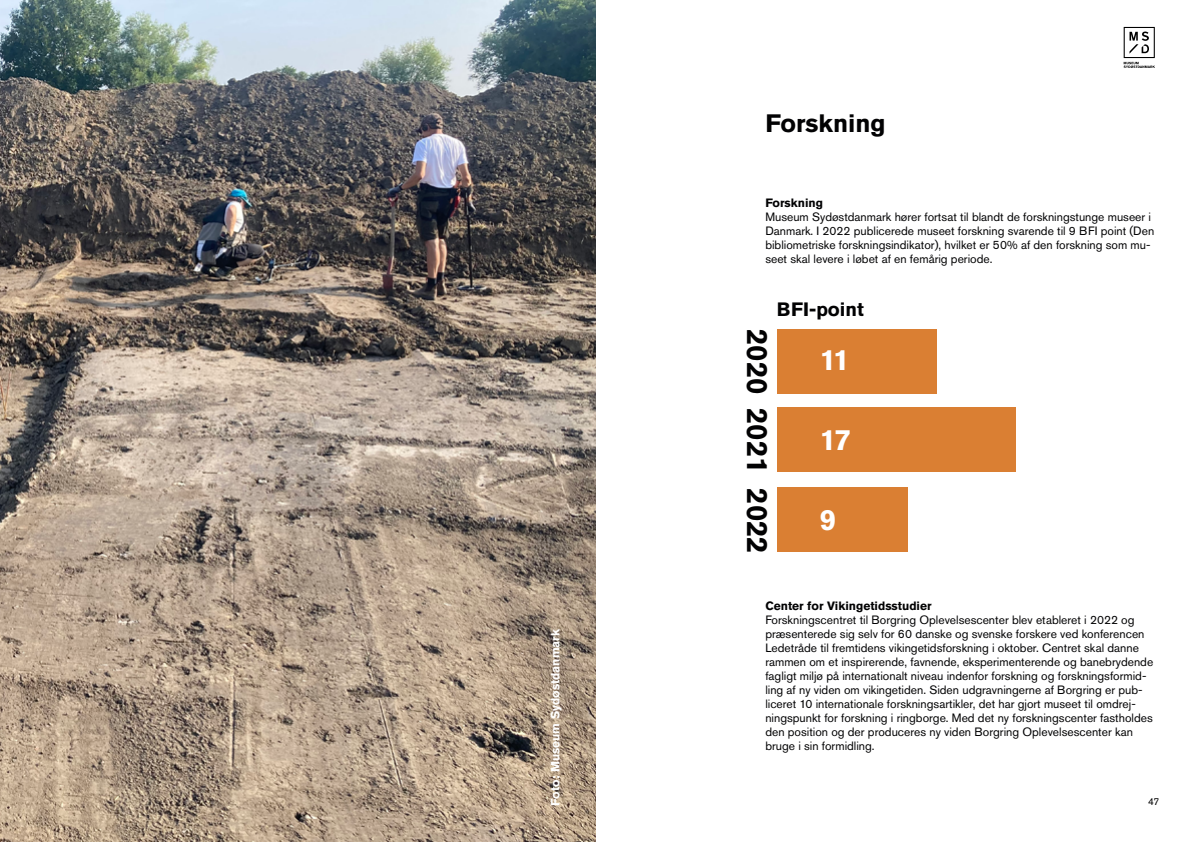
<style>
.page{position:relative;width:1191px;height:842px;background:#fff}
.page>*{position:absolute;margin:0;border:0;box-sizing:border-box;transform-origin:0 0}
.t1{font:700 29.1px "Akzidenz Grotesk Pro";color:#020203}
.t2{font:700 29.1px "Akzidenz Grotesk Pro";color:#fff}
.t3{font:700 25px "Akzidenz Grotesk Pro";color:#020203}
.t4{font:700 19.2px "Akzidenz Grotesk Pro";color:#020203}
.t5{font:12px/14px "Akzidenz Grotesk Pro";color:#020203}
.t6{font:700 12px "Akzidenz Grotesk Pro";color:#020203}
.t7{font:700 12px "Akzidenz Grotesk Pro";color:#fff}
.t8{font:10px "Akzidenz Grotesk Pro";color:#000}
</style>
<div class="page">
<svg style="left:1123px;top:27px;width:31px;height:41px"></svg>
<img style="left:0;top:0;width:595px;height:842px">
<div style="left:777px;top:329px;width:159px;height:64px;background:#da7f33"></div>
<div style="left:777px;top:408px;width:239px;height:64px;background:#da7f33"></div>
<div style="left:777px;top:487px;width:130px;height:64px;background:#da7f33"></div>
<p class="t7" style="left:547px;top:806px;width:178px;rotate:-90deg">Foto: Museum Sydøstdanmark</p>
<h2 class="t3" style="left:765px;top:107px;width:122px">Forskning</h2>
<p class="t6" style="left:765px;top:195px;width:59px">Forskning</p>
<p class="t5" style="left:765px;top:210px;width:390px">Museum Sydøstdanmark hører fortsat til blandt de forskningstunge museer i Danmark. I 2022 publicerede museet forskning svarende til 9 BFI point (Den bibliometriske forskningsindikator), hvilket er 50% af den forskning som mu&shy;seet skal levere i løbet af en femårig periode.</p>
<h1 class="t1" style="left:776px;top:329px;width:226px;rotate:90deg">2020 2021 2022</h1>
<h3 class="t4" style="left:776px;top:297px;width:89px">BFI-point</h3>
<h1 class="t2" style="left:819px;top:341px;width:31px">11</h1>
<h1 class="t2" style="left:819px;top:421px;width:33px">17</h1>
<h1 class="t2" style="left:819px;top:501px;width:18px">9</h1>
<p class="t6" style="left:765px;top:598px;width:168px">Center for Vikingetidsstudier</p>
<p class="t5" style="left:765px;top:613px;width:389px">Forskningscentret til Borgring Oplevelsescenter blev etableret i 2022 og præsenterede sig selv for 60 danske og svenske forskere ved konferencen Ledetråde til fremtidens vikingetidsforskning i oktober. Centret skal danne rammen om et inspirerende, favnende, eksperimenterende og banebrydende fagligt miljø på internationalt niveau indenfor forskning og forskningsformid&shy;ling af ny viden om vikingetiden. Siden udgravningerne af Borgring er pub&shy;liceret 10 internationale forskningsartikler, det har gjort museet til omdrej&shy;ningspunkt for forskning i ringborge. Med det ny forskningscenter fastholdes den position og der produceres ny viden Borgring Oplevelsescenter kan bruge i sin formidling.</p>
<p class="t8" style="left:1148px;top:795px;width:13px">47</p>
</div>
